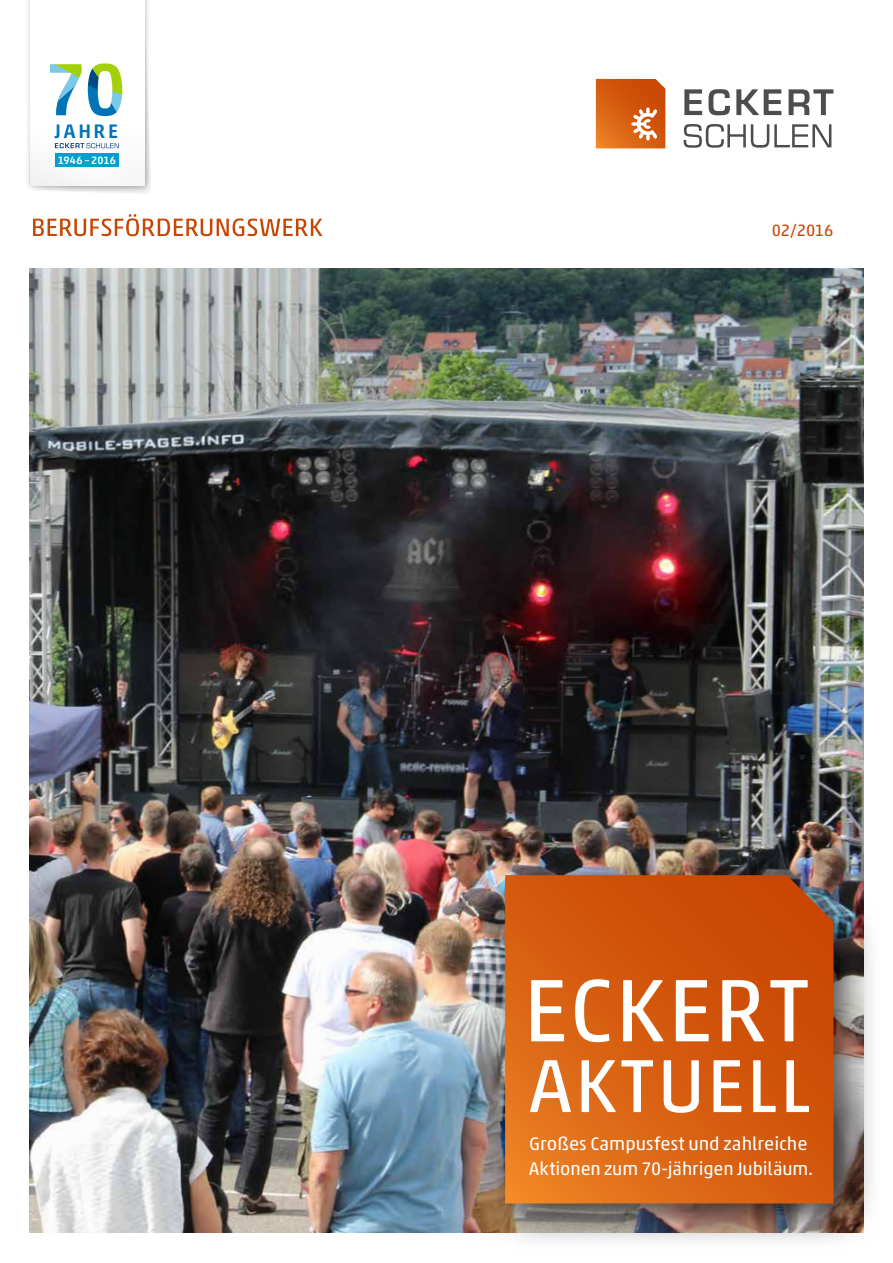
<style>
.page{position:relative;width:893px;height:1263px;background:#fff}
.page>*{position:absolute;margin:0;border:0;box-sizing:border-box;transform-origin:0 0}
.t1{font:90px "Akko Pro";letter-spacing:.025em;color:#fff}
.t2{font:76.2px "Akko Pro";letter-spacing:.04em;color:#fff}
.t3{font:500 19.95px "Akko Pro";letter-spacing:.14em;color:#0074b7}
.t4{font:18.45px/25px "Akko Pro";color:#fff}
.t5{font:16.65px "Akko Pro";letter-spacing:-.01em;color:#c84502}
.t6{font:500 10.8px "Akko Pro";letter-spacing:.015em;color:#fff}
</style>
<div class="page">
<img style="left:30px;top:268px;width:833px;height:965px">
<svg style="left:33px;top:214px;width:289px;height:22px"></svg>
<svg style="left:596px;top:79px;width:69px;height:69px;background:#d96a23"></svg>
<svg style="left:684px;top:124px;width:147px;height:24px"></svg>
<svg style="left:684px;top:89px;width:149px;height:26px"></svg>
<div style="left:478px;top:848px;width:404px;height:404px;background:#000;opacity:.75"></div>
<svg style="left:505px;top:875px;width:328px;height:328px;background:#d45c10"></svg>
<div style="left:25px;top:0;width:125px;height:191px;background:#4d4d4c;opacity:.36"></div>
<svg style="left:32px;top:0;width:119px;height:193px"></svg>
<p class="t3" style="left:54px;top:119px;width:65px">JAHRE</p>
<p class="t6" style="left:58px;top:153px;width:60px">1946 –2016</p>
<p class="t5" style="left:772px;top:220px;width:63px">02/2016</p>
<h1 class="t1" style="left:523px;top:956px;width:287px">ECKERT</h1>
<h2 class="t2" style="left:529px;top:1039px;width:283px">AKTUELL</h2>
<p class="t4" style="left:529px;top:1131px;width:285px">Großes Campusfest und zahlreiche<br>Aktionen zum 70-jährigen Jubiläum.</p>
</div>
